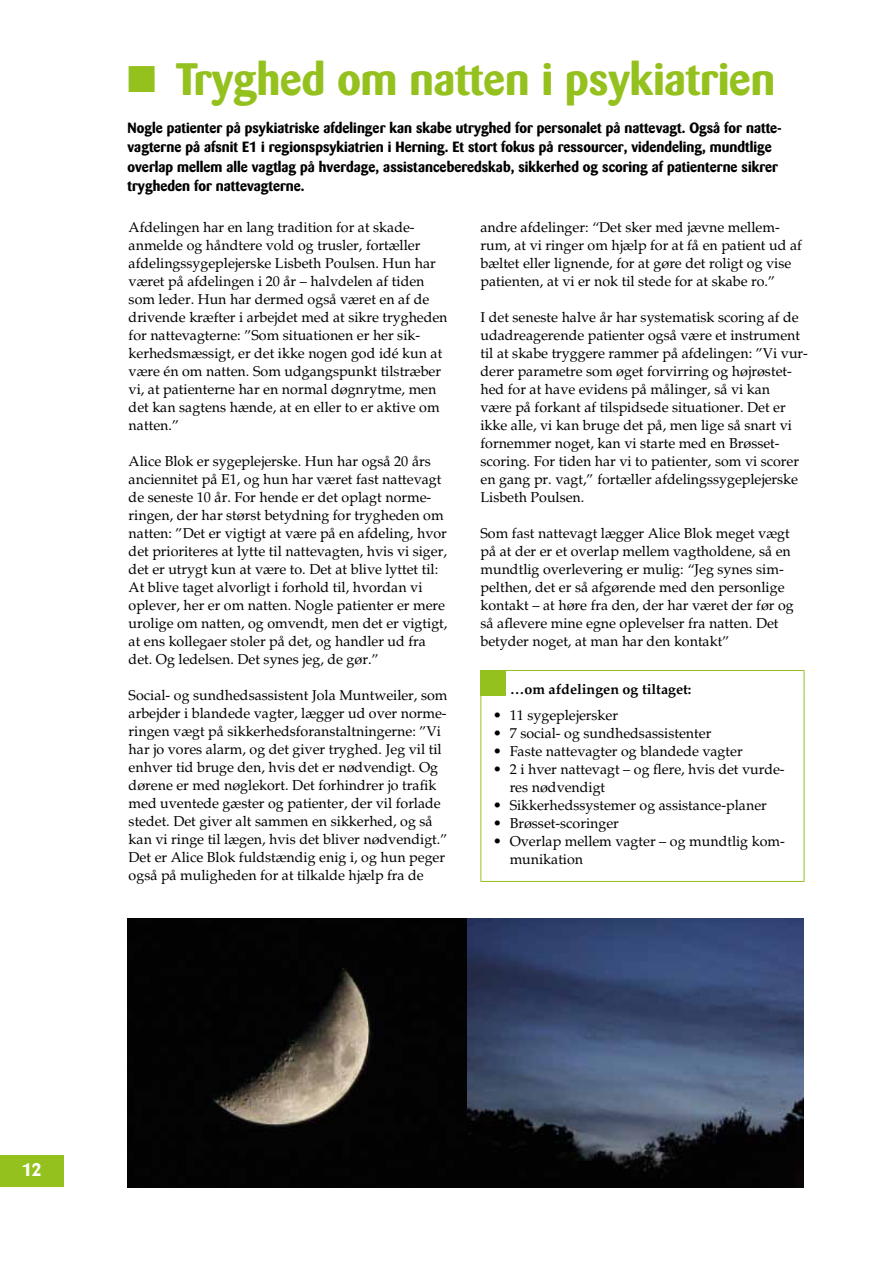
<style>
.page{position:relative;width:893px;height:1263px;background:#fff}
.page>*{position:absolute;margin:0;border:0;box-sizing:border-box;transform-origin:0 0}
.t1{font:700 45px "Barmeno";color:#95c11f}
.t2{font:700 18px "Barmeno";color:#fff}
.t3{font:700 14.7px/19.5px "Barmeno";color:#000}
.t4{font:14.25px/18px "Palatino";color:#000}
.t5{font:700 14.25px "Palatino";color:#000}
.s1{font-family:"Raleigh";font-weight:700;font-size:15.75px}
</style>
<div class="page">
<svg style="left:480px;top:670px;width:26px;height:25px"></svg>
<hr style="left:506px;top:670px;width:298px;height:1px;background:#95c11f">
<hr style="left:480px;top:695px;width:1px;height:186px;background:#95c11f">
<hr style="left:804px;top:695px;width:1px;height:186px;background:#95c11f">
<svg style="left:480px;top:881px;width:26px;height:1px"></svg>
<hr style="left:506px;top:881px;width:298px;height:1px;background:#95c11f">
<svg style="left:804px;top:671px;width:1px;height:24px"></svg>
<div style="left:0;top:1154px;width:64px;height:32px;background:#95c11f"></div>
<img style="left:128px;top:918px;width:676px;height:270px">
<h1 class="t1" style="left:128px;top:52px;width:649px">■ Tryghed om natten i psykiatrien</h1>
<p class="t3" style="left:128px;top:118px;width:655px">Nogle patienter på psykiatriske afdelinger kan skabe utryghed for personalet på nattevagt. Også for natte&shy;vagterne på afsnit E1 i regionspsykiatrien i Herning. Et stort fokus på ressourcer, videndeling, mundtlige overlap mellem alle vagtlag på hverdage, assistanceberedskab, sikkerhed og scoring af patienterne sikrer trygheden for nattevagterne.</p>
<p class="t4" style="left:129px;top:219px;width:320px">Afdelingen har en lang tradition for at skade&shy;anmelde og håndtere vold og trusler, fortæller afdelingssygeplejerske Lisbeth Poulsen. Hun har været på afdelingen i 20 år – halvdelen af tiden som leder. Hun har dermed også været en af de drivende kræfter i arbejdet med at sikre trygheden for nattevagterne: ”Som situationen er her sik&shy;kerhedsmæssigt, er det ikke nogen god idé kun at være én om natten. Som udgangspunkt tilstræber vi, at patienterne har en normal døgnrytme, men det kan sagtens hænde, at en eller to er aktive om natten.”</p>
<p class="t4" style="left:129px;top:453px;width:320px">Alice Blok er sygeplejerske. Hun har også 20 års anciennitet på E1, og hun har været fast nattevagt de seneste 10 år. For hende er det oplagt norme&shy;ringen, der har størst betydning for trygheden om natten: ”Det er vigtigt at være på en afdeling, hvor det prioriteres at lytte til nattevagten, hvis vi siger, det er utrygt kun at være to. Det at blive lyttet til:<br>At blive taget alvorligt i forhold til, hvordan vi oplever, her er om natten. Nogle patienter er mere urolige om natten, og omvendt, men det er vigtigt, at ens kollegaer stoler på det, og handler ud fra det. Og ledelsen. Det synes jeg, de gør.”</p>
<p class="t4" style="left:129px;top:686px;width:320px">Social- og sundhedsassistent Jola Muntweiler, som arbejder i blandede vagter, lægger ud over norme&shy;ringen vægt på sikkerhedsforanstaltningerne: ”Vi har jo vores alarm, og det giver tryghed. Jeg vil til enhver tid bruge den, hvis det er nødvendigt. Og dørene er med nøglekort. Det forhindrer jo trafik med uventede gæster og patienter, der vil forlade stedet. Det giver alt sammen en sikkerhed, og så kan vi ringe til lægen, hvis det bliver nødvendigt.” Det er Alice Blok fuldstændig enig i, og hun peger også på muligheden for at tilkalde hjælp fra de</p>
<p class="t4" style="left:480px;top:218px;width:323px">andre afdelinger: “Det sker med jævne mellem&shy;rum, at vi ringer om hjælp for at få en patient ud af bæltet eller lignende, for at gøre det roligt og vise patienten, at vi er nok til stede for at skabe ro.”</p>
<p class="t4" style="left:480px;top:308px;width:329px">I det seneste halve år har systematisk scoring af de udadreagerende patienter også være et instrument til at skabe tryggere rammer på afdelingen: ”Vi vur&shy;derer parametre som øget forvirring og højrøstet&shy;hed for at have evidens på målinger, så vi kan<br>være på forkant af tilspidsede situationer. Det er ikke alle, vi kan bruge det på, men lige så snart vi fornemmer noget, kan vi starte med en Brøsset&shy;scoring. For tiden har vi to patienter, som vi scorer en gang pr. vagt,” fortæller afdelingssygeplejerske Lisbeth Poulsen.</p>
<p class="t4" style="left:480px;top:524px;width:315px">Som fast nattevagt lægger Alice Blok meget vægt på at der er et overlap mellem vagtholdene, så en mundtlig overlevering er mulig: “Jeg synes sim&shy;pelthen, det er så afgørende med den personlige kontakt – at høre fra den, der har været der før og så aflevere mine egne oplevelser fra natten. Det betyder noget, at man har den kontakt”</p>
<p class="t5" style="left:510px;top:681px;width:183px">…om afdelingen og tiltaget:</p>
<p class="t4" style="left:494px;top:707px;width:126px"><span class="s1">•</span> 11 sygeplejersker</p>
<p class="t4" style="left:494px;top:725px;width:219px"><span class="s1">•</span> 7 social- og sundhedsassistenter</p>
<p class="t4" style="left:494px;top:743px;width:250px"><span class="s1">•</span> Faste nattevagter og blandede vagter</p>
<p class="t4" style="left:510px;top:761px;width:277px;text-indent:-16px"><span class="s1">•</span> 2 i hver nattevagt – og flere, hvis det vurde&shy;res nødvendigt</p>
<p class="t4" style="left:494px;top:797px;width:275px"><span class="s1">•</span> Sikkerhedssystemer og assistance-planer</p>
<p class="t4" style="left:494px;top:815px;width:127px"><span class="s1">•</span> Brøsset-scoringer</p>
<p class="t4" style="left:510px;top:833px;width:277px;text-indent:-16px"><span class="s1">•</span> Overlap mellem vagter – og mundtlig kom&shy;munikation</p>
<p class="t2" style="left:22px;top:1159px;width:21px">12</p>
</div>
